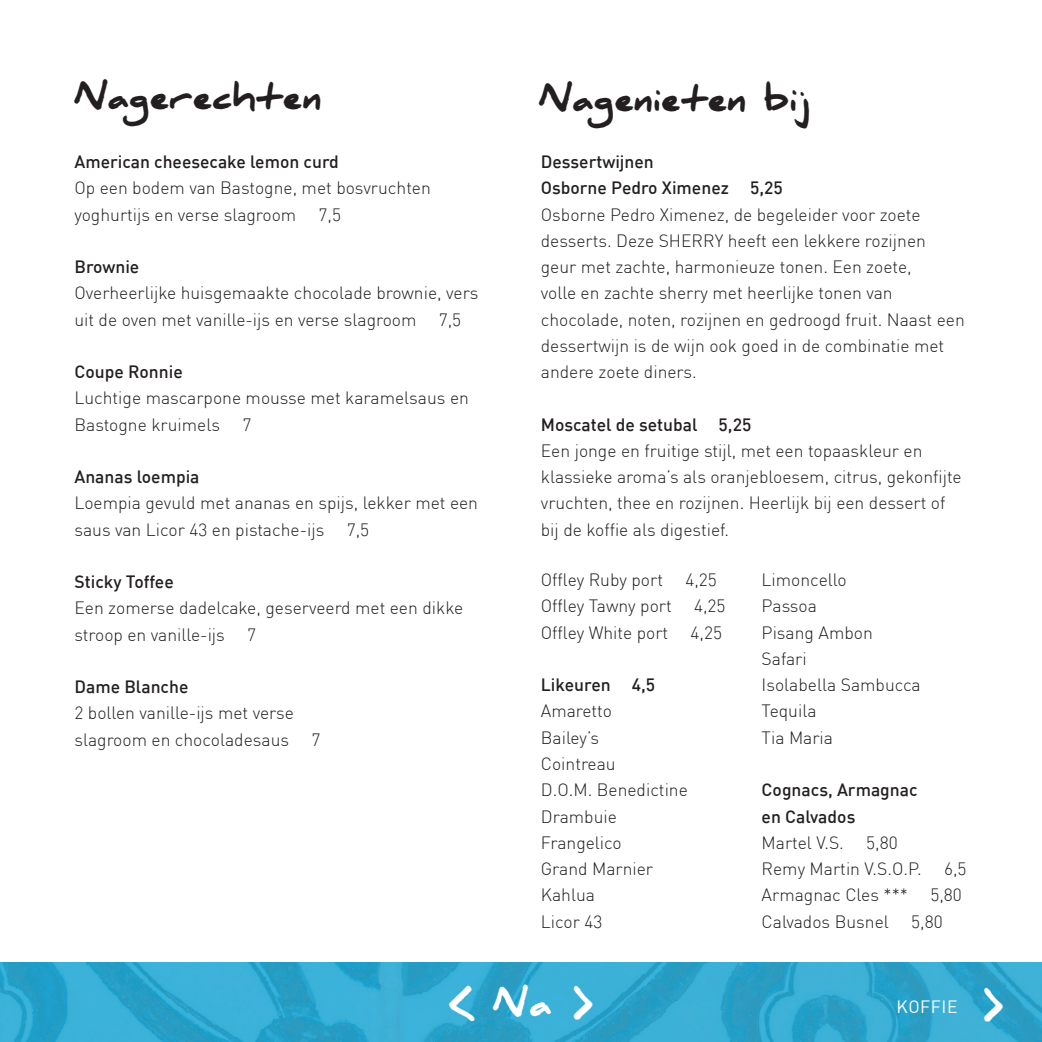
<style>
.page{position:relative;width:1042px;height:1042px;background:#fff}
.page>*{position:absolute;margin:0;border:0;box-sizing:border-box;transform-origin:0 0}
.t1{font:900 35px "Daniel";color:#fff}
.t2{font:900 33.25px "Daniel";color:#231f20}
.t3{font:300 17.5px/26.2px "DIN";color:#231f20}
.t4{font:500 17.5px/26.2px "DIN";color:#231f20}
.t5{font:17.5px "DIN";letter-spacing:.03em;color:#fff}
.s1{font-family:"Daniel";font-weight:900;font-size:35px}
</style>
<div class="page">
<img style="left:0;top:962px;width:1042px;height:80px">
<h2 class="t2" style="left:74px;top:78px;width:248px">Nagerechten</h2>
<h2 class="t2" style="left:539px;top:80px;width:273px">Nagenieten bij</h2>
<p class="t4" style="left:74px;top:148px;width:266px">American cheesecake lemon curd</p>
<p class="t3" style="left:74px;top:175px;width:358px">Op een bodem van Bastogne, met bosvruchten yoghurtijs en verse slagroom</p>
<p class="t3" style="left:319px;top:201px;width:24px">7,5</p>
<p class="t4" style="left:74px;top:253px;width:66px">Brownie</p>
<p class="t3" style="left:74px;top:280px;width:405px">Overheerlijke huisgemaakte chocolade brownie, vers uit de oven met vanille-ijs en verse slagroom</p>
<p class="t3" style="left:439px;top:306px;width:24px">7,5</p>
<p class="t4" style="left:74px;top:358px;width:110px">Coupe Ronnie</p>
<p class="t3" style="left:74px;top:385px;width:396px">Luchtige mascarpone mousse met karamelsaus en<br>Bastogne kruimels</p>
<p class="t3" style="left:242px;top:411px;width:10px">7</p>
<p class="t4" style="left:74px;top:463px;width:127px">Ananas loempia</p>
<p class="t3" style="left:74px;top:490px;width:405px">Loempia gevuld met ananas en spijs, lekker met een saus van Licor 43 en pistache-ijs</p>
<p class="t3" style="left:347px;top:516px;width:24px">7,5</p>
<p class="t4" style="left:74px;top:568px;width:101px">Sticky Toffee</p>
<p class="t3" style="left:74px;top:595px;width:390px">Een zomerse dadelcake, geserveerd met een dikke stroop en vanille-ijs</p>
<p class="t3" style="left:247px;top:621px;width:10px">7</p>
<p class="t4" style="left:74px;top:673px;width:115px">Dame Blanche</p>
<p class="t3" style="left:74px;top:700px;width:221px">2 bollen vanille-ijs met verse slagroom en chocoladesaus</p>
<p class="t3" style="left:311px;top:726px;width:10px">7</p>
<p class="t4" style="left:541px;top:148px;width:243px">Dessertwijnen<br>Osborne Pedro Ximenez 5,25</p>
<p class="t3" style="left:541px;top:201px;width:425px">Osborne Pedro Ximenez, de begeleider voor zoete desserts. Deze SHERRY heeft een lekkere rozijnen geur met zachte, harmonieuze tonen. Een zoete,<br>volle en zachte sherry met heerlijke tonen van chocolade, noten, rozijnen en gedroogd fruit. Naast een dessertwijn is de wijn ook goed in de combinatie met andere zoete diners.</p>
<p class="t4" style="left:541px;top:410px;width:212px">Moscatel de setubal 5,25</p>
<p class="t3" style="left:541px;top:437px;width:422px">Een jonge en fruitige stijl, met een topaaskleur en klassieke aroma’s als oranjebloesem, citrus, gekonfijte vruchten, thee en rozijnen. Heerlijk bij een dessert of bij de koffie als digestief.</p>
<p class="t3" style="left:541px;top:566px;width:124px">Offley Ruby port</p>
<p class="t3" style="left:685px;top:566px;width:33px">4,25</p>
<p class="t3" style="left:541px;top:593px;width:132px">Offley Tawny port</p>
<p class="t3" style="left:694px;top:593px;width:33px">4,25</p>
<p class="t3" style="left:541px;top:619px;width:129px">Offley White port</p>
<p class="t3" style="left:690px;top:619px;width:33px">4,25</p>
<p class="t4" style="left:541px;top:671px;width:116px">Likeuren 4,5</p>
<p class="t3" style="left:541px;top:698px;width:149px">Amaretto<br>Bailey’s<br>Cointreau<br>D.O.M. Benedictine<br>Drambuie<br>Frangelico<br>Grand Marnier<br>Kahlua<br>Licor 43</p>
<p class="t3" style="left:761px;top:566px;width:161px">Limoncello<br>Passoa<br>Pisang Ambon<br>Safari<br>Isolabella Sambucca<br>Tequila<br>Tia Maria</p>
<p class="t4" style="left:761px;top:776px;width:157px">Cognacs, Armagnac en Calvados</p>
<p class="t3" style="left:761px;top:829px;width:84px">Martel V.S.</p>
<p class="t3" style="left:761px;top:829px;width:162px;text-indent:105px">5,80<br>Remy Martin V.S.O.P.</p>
<p class="t3" style="left:944px;top:855px;width:24px">6,5</p>
<p class="t3" style="left:761px;top:881px;width:148px">Armagnac Cles ***</p>
<p class="t3" style="left:930px;top:881px;width:33px">5,80</p>
<p class="t3" style="left:761px;top:908px;width:129px">Calvados Busnel</p>
<p class="t3" style="left:911px;top:908px;width:33px">5,80</p>
<h1 class="t1" style="left:448px;top:983px;width:147px">&lt; Na &gt;</h1>
<p class="t5" style="left:896px;top:995px;width:109px">KOFFIE <span class="s1">&gt;</span></p>
</div>
